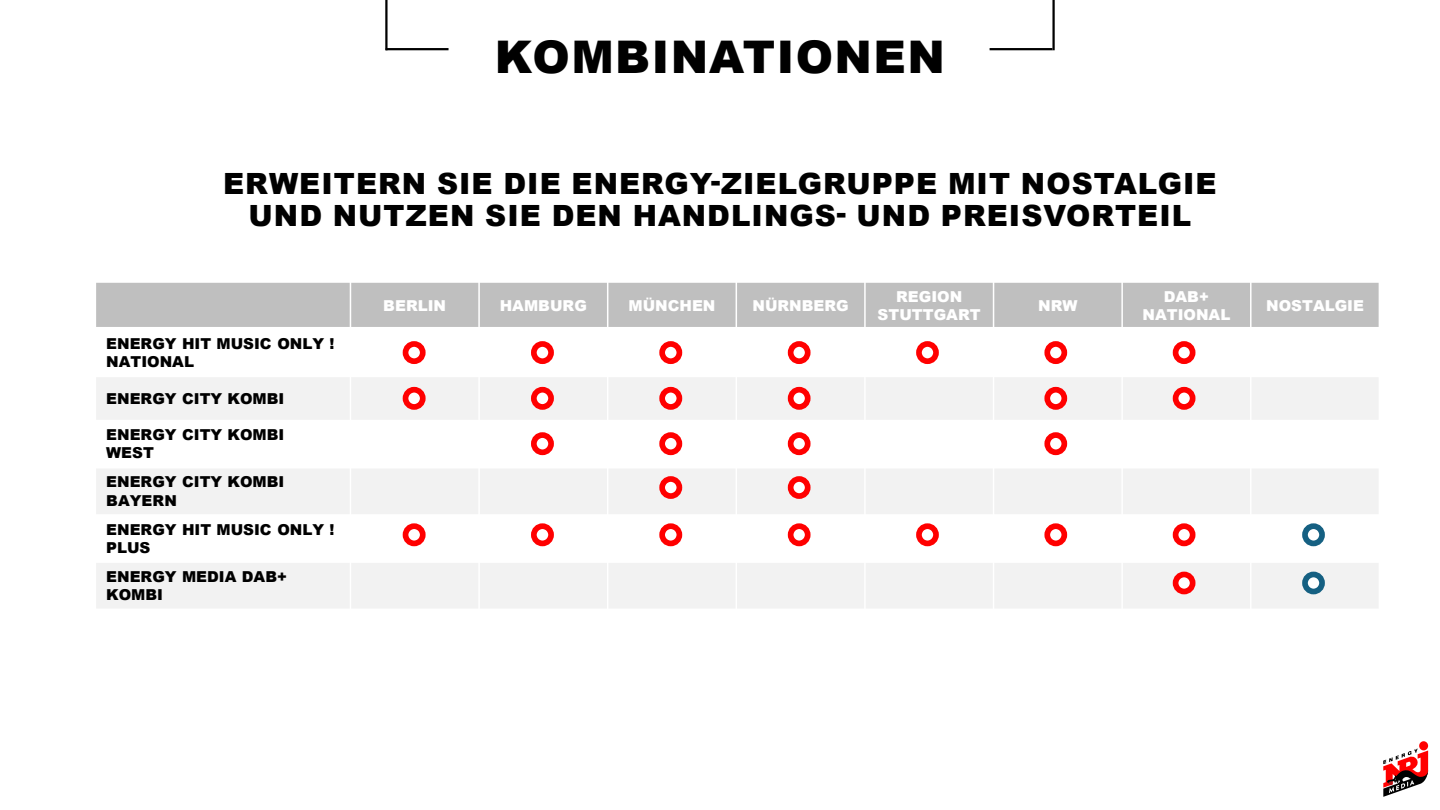
<style>
.page{position:relative;width:1440px;height:810px;background:#fff}
.page>*{position:absolute;margin:0;border:0;box-sizing:border-box;transform-origin:0 0}
.t1{font:900 45px "Arial";letter-spacing:.035em;color:#000}
.t2{font:900 29.25px/32.2px "Arial";letter-spacing:.035em;color:#000;text-align:center}
.t3{font:900 15.08px/18.1px "Arial";color:#000}
.t4{font:900 15.08px/18.1px "Arial";color:#fff;text-align:center}
</style>
<div class="page">
<svg style="left:1383px;top:741px;width:46px;height:56px"></svg>
<hr style="left:385px;top:0;width:3px;height:50px;background:#000">
<hr style="left:386px;top:48px;width:63px;height:2px;background:#000">
<hr style="left:1052px;top:0;width:3px;height:50px;background:#000">
<hr style="left:990px;top:48px;width:62px;height:2px;background:#000">
<div style="left:95px;top:282px;width:255px;height:47px;background:#bfbfbf"></div>
<div style="left:350px;top:282px;width:129px;height:47px;background:#bfbfbf"></div>
<div style="left:479px;top:282px;width:129px;height:47px;background:#bfbfbf"></div>
<div style="left:608px;top:282px;width:128px;height:47px;background:#bfbfbf"></div>
<div style="left:736px;top:282px;width:129px;height:47px;background:#bfbfbf"></div>
<div style="left:865px;top:282px;width:129px;height:47px;background:#bfbfbf"></div>
<div style="left:994px;top:282px;width:128px;height:47px;background:#bfbfbf"></div>
<div style="left:1122px;top:282px;width:129px;height:47px;background:#bfbfbf"></div>
<div style="left:1251px;top:282px;width:128px;height:47px;background:#bfbfbf"></div>
<div style="left:95px;top:376px;width:255px;height:45px;background:#f2f2f2"></div>
<div style="left:350px;top:376px;width:129px;height:45px;background:#f2f2f2"></div>
<div style="left:479px;top:376px;width:129px;height:45px;background:#f2f2f2"></div>
<div style="left:608px;top:376px;width:128px;height:45px;background:#f2f2f2"></div>
<div style="left:736px;top:376px;width:129px;height:45px;background:#f2f2f2"></div>
<div style="left:865px;top:376px;width:129px;height:45px;background:#f2f2f2"></div>
<div style="left:994px;top:376px;width:128px;height:45px;background:#f2f2f2"></div>
<div style="left:1122px;top:376px;width:129px;height:45px;background:#f2f2f2"></div>
<div style="left:1251px;top:376px;width:128px;height:45px;background:#f2f2f2"></div>
<div style="left:95px;top:468px;width:255px;height:47px;background:#f2f2f2"></div>
<div style="left:350px;top:468px;width:129px;height:47px;background:#f2f2f2"></div>
<div style="left:479px;top:468px;width:129px;height:47px;background:#f2f2f2"></div>
<div style="left:608px;top:468px;width:128px;height:47px;background:#f2f2f2"></div>
<div style="left:736px;top:468px;width:129px;height:47px;background:#f2f2f2"></div>
<div style="left:865px;top:468px;width:129px;height:47px;background:#f2f2f2"></div>
<div style="left:994px;top:468px;width:128px;height:47px;background:#f2f2f2"></div>
<div style="left:1122px;top:468px;width:129px;height:47px;background:#f2f2f2"></div>
<div style="left:1251px;top:468px;width:128px;height:47px;background:#f2f2f2"></div>
<div style="left:95px;top:562px;width:255px;height:47px;background:#f2f2f2"></div>
<div style="left:350px;top:562px;width:129px;height:47px;background:#f2f2f2"></div>
<div style="left:479px;top:562px;width:129px;height:47px;background:#f2f2f2"></div>
<div style="left:608px;top:562px;width:128px;height:47px;background:#f2f2f2"></div>
<div style="left:736px;top:562px;width:129px;height:47px;background:#f2f2f2"></div>
<div style="left:865px;top:562px;width:129px;height:47px;background:#f2f2f2"></div>
<div style="left:994px;top:562px;width:128px;height:47px;background:#f2f2f2"></div>
<div style="left:1122px;top:562px;width:129px;height:47px;background:#f2f2f2"></div>
<div style="left:1251px;top:562px;width:128px;height:47px;background:#f2f2f2"></div>
<hr style="left:350px;top:281px;width:1px;height:329px;background:#fff">
<hr style="left:478px;top:281px;width:2px;height:329px;background:#fff">
<hr style="left:607px;top:281px;width:1px;height:329px;background:#fff">
<hr style="left:736px;top:281px;width:1px;height:329px;background:#fff">
<hr style="left:864px;top:281px;width:2px;height:329px;background:#fff">
<hr style="left:993px;top:281px;width:1px;height:329px;background:#fff">
<hr style="left:1121px;top:281px;width:2px;height:329px;background:#fff">
<hr style="left:1250px;top:281px;width:2px;height:329px;background:#fff">
<hr style="left:95px;top:327px;width:1285px;height:4px;background:#fff">
<hr style="left:95px;top:376px;width:1285px;height:1px;background:#fff">
<hr style="left:95px;top:420px;width:1285px;height:1px;background:#fff">
<hr style="left:95px;top:467px;width:1285px;height:2px;background:#fff">
<hr style="left:95px;top:514px;width:1285px;height:2px;background:#fff">
<hr style="left:95px;top:561px;width:1285px;height:2px;background:#fff">
<hr style="left:95px;top:281px;width:1px;height:329px;background:#fff">
<hr style="left:95px;top:281px;width:1285px;height:2px;background:#fff">
<div style="left:403px;top:341px;width:23px;height:23px;border:6px solid #f00;border-radius:50%"></div>
<div style="left:531px;top:341px;width:23px;height:23px;border:6px solid #f00;border-radius:50%"></div>
<div style="left:659px;top:341px;width:23px;height:23px;border:6px solid #f00;border-radius:50%"></div>
<div style="left:788px;top:341px;width:23px;height:23px;border:6px solid #f00;border-radius:50%"></div>
<div style="left:916px;top:341px;width:23px;height:23px;border:6px solid #f00;border-radius:50%"></div>
<div style="left:1044px;top:341px;width:23px;height:23px;border:6px solid #f00;border-radius:50%"></div>
<div style="left:1173px;top:341px;width:22px;height:23px;border:6px solid #f00;border-radius:50%"></div>
<div style="left:406px;top:390px;width:17px;height:17px;background:#fff;border-radius:50%"></div>
<div style="left:403px;top:387px;width:23px;height:23px;border:6px solid #f00;border-radius:50%"></div>
<div style="left:534px;top:390px;width:17px;height:17px;background:#fff;border-radius:50%"></div>
<div style="left:531px;top:387px;width:23px;height:23px;border:6px solid #f00;border-radius:50%"></div>
<div style="left:662px;top:390px;width:17px;height:17px;background:#fff;border-radius:50%"></div>
<div style="left:659px;top:387px;width:23px;height:23px;border:6px solid #f00;border-radius:50%"></div>
<div style="left:791px;top:390px;width:17px;height:17px;background:#fff;border-radius:50%"></div>
<div style="left:788px;top:387px;width:23px;height:23px;border:6px solid #f00;border-radius:50%"></div>
<div style="left:1047px;top:390px;width:17px;height:17px;background:#fff;border-radius:50%"></div>
<div style="left:1044px;top:387px;width:23px;height:23px;border:6px solid #f00;border-radius:50%"></div>
<div style="left:1176px;top:390px;width:17px;height:17px;background:#fff;border-radius:50%"></div>
<div style="left:1173px;top:387px;width:22px;height:23px;border:6px solid #f00;border-radius:50%"></div>
<div style="left:662px;top:479px;width:17px;height:17px;background:#fff;border-radius:50%"></div>
<div style="left:659px;top:476px;width:23px;height:23px;border:6px solid #f00;border-radius:50%"></div>
<div style="left:791px;top:479px;width:17px;height:17px;background:#fff;border-radius:50%"></div>
<div style="left:788px;top:476px;width:23px;height:23px;border:6px solid #f00;border-radius:50%"></div>
<div style="left:403px;top:523px;width:23px;height:23px;border:6px solid #f00;border-radius:50%"></div>
<div style="left:531px;top:523px;width:23px;height:23px;border:6px solid #f00;border-radius:50%"></div>
<div style="left:659px;top:523px;width:23px;height:23px;border:6px solid #f00;border-radius:50%"></div>
<div style="left:788px;top:523px;width:23px;height:23px;border:6px solid #f00;border-radius:50%"></div>
<div style="left:916px;top:523px;width:23px;height:23px;border:6px solid #f00;border-radius:50%"></div>
<div style="left:1044px;top:523px;width:23px;height:23px;border:6px solid #f00;border-radius:50%"></div>
<div style="left:1173px;top:523px;width:22px;height:23px;border:6px solid #f00;border-radius:50%"></div>
<div style="left:1176px;top:574px;width:17px;height:18px;background:#fff;border-radius:50%"></div>
<div style="left:1173px;top:572px;width:22px;height:22px;border:6px solid #f00;border-radius:50%"></div>
<div style="left:1305px;top:574px;width:17px;height:18px;background:#fff;border-radius:50%"></div>
<div style="left:1302px;top:572px;width:23px;height:22px;border:6px solid #156082;border-radius:50%"></div>
<div style="left:1302px;top:523px;width:23px;height:23px;border:6px solid #156082;border-radius:50%"></div>
<div style="left:531px;top:432px;width:23px;height:23px;border:6px solid #f00;border-radius:50%"></div>
<div style="left:659px;top:432px;width:23px;height:23px;border:6px solid #f00;border-radius:50%"></div>
<div style="left:788px;top:432px;width:23px;height:23px;border:6px solid #f00;border-radius:50%"></div>
<div style="left:1044px;top:432px;width:23px;height:23px;border:6px solid #f00;border-radius:50%"></div>
<h1 class="t1" style="left:495px;top:24px;width:452px">KOMBINATIONEN</h1>
<h2 class="t2" style="left:223px;top:166px;width:995px">ERWEITERN SIE DIE ENERGY-ZIELGRUPPE MIT NOSTALGIE<br>UND NUTZEN SIE DEN HANDLINGS- UND PREISVORTEIL</h2>
<p class="t3" style="left:106px;top:334px;width:230px">ENERGY HIT MUSIC ONLY !<br>NATIONAL</p>
<p class="t3" style="left:106px;top:389px;width:180px">ENERGY CITY KOMBI</p>
<p class="t3" style="left:106px;top:425px;width:180px">ENERGY CITY KOMBI<br>WEST</p>
<p class="t3" style="left:106px;top:472px;width:180px">ENERGY CITY KOMBI<br>BAYERN</p>
<p class="t3" style="left:106px;top:520px;width:230px">ENERGY HIT MUSIC ONLY !<br>PLUS</p>
<p class="t3" style="left:106px;top:567px;width:182px">ENERGY MEDIA DAB+<br>KOMBI</p>
<p class="t4" style="left:383px;top:296px;width:64px">BERLIN</p>
<p class="t4" style="left:500px;top:296px;width:89px">HAMBURG</p>
<p class="t4" style="left:629px;top:296px;width:88px">MÜNCHEN</p>
<p class="t4" style="left:752px;top:296px;width:98px">NÜRNBERG</p>
<p class="t4" style="left:878px;top:287px;width:105px">REGION<br>STUTTGART</p>
<p class="t4" style="left:1038px;top:296px;width:41px">NRW</p>
<p class="t4" style="left:1142px;top:287px;width:89px">DAB+<br>NATIONAL</p>
<p class="t4" style="left:1266px;top:296px;width:99px">NOSTALGIE</p>
</div>
